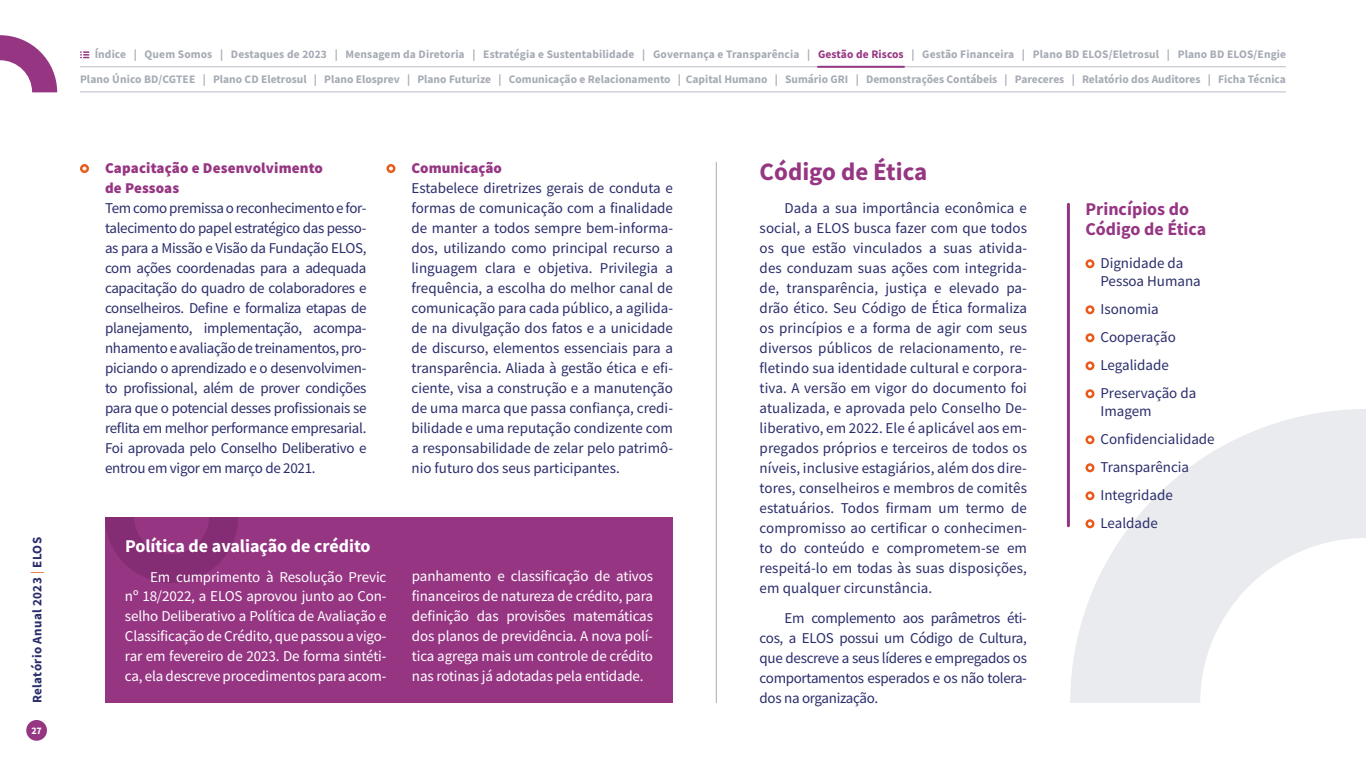
<style>
.page{position:relative;width:1366px;height:768px;background:#fff}
.page>*{position:absolute;margin:0;border:0;box-sizing:border-box;transform-origin:0 0}
.t1{font:700 25px "Source Sans Pro";color:#963683}
.t2{font:700 18px "Source Sans Pro";color:#fff}
.t3{font:700 18px/20px "Source Sans Pro";color:#963683}
.t4{font:15px/20px "Source Sans Pro";color:#2a2d6b;text-align:justify}
.t5{font:15px/20px "Source Sans Pro";letter-spacing:-.01em;color:#fff;text-align:justify}
.t6{font:900 15px/20px "Source Sans Pro";letter-spacing:.01em;color:#963683}
.t7{font:700 13px "Source Sans Pro";letter-spacing:.03em;color:#2a2d6b}
.t8{font:700 11.5px/25.1px "Source Sans Pro";color:#a6aab4;text-align:right}
.t9{font:700 10px "Source Sans Pro";color:#fff}
.s1{font-weight:400;color:#ea5b1b}
.s2{color:#963683}
</style>
<div class="page">
<svg style="left:1070px;top:409px;width:296px;height:294px;fill:#eaebee"></svg>
<svg style="left:0;top:35px;width:57px;height:57px"></svg>
<div style="left:26px;top:720px;width:21px;height:21px;background:#963683;border-radius:50%"></div>
<hr style="left:80px;top:66px;width:1206px;height:1px;background:#b9bcc5">
<hr style="left:80px;top:92px;width:1206px;height:1px;background:#b9bcc5">
<svg style="left:81px;top:51px;width:8px;height:7px"></svg>
<hr style="left:818px;top:66px;width:86px;height:2px;background:#963683">
<div style="left:105px;top:517px;width:568px;height:186px;background:#963683"></div>
<svg style="left:105px;top:517px;width:133px;height:66px"></svg>
<svg style="left:386px;top:164px;width:10px;height:9px"></svg>
<svg style="left:80px;top:164px;width:9px;height:9px"></svg>
<svg style="left:1086px;top:259px;width:8px;height:9px"></svg>
<svg style="left:1086px;top:305px;width:8px;height:9px"></svg>
<svg style="left:1086px;top:333px;width:8px;height:9px"></svg>
<svg style="left:1086px;top:361px;width:8px;height:9px"></svg>
<svg style="left:1086px;top:389px;width:8px;height:9px"></svg>
<svg style="left:1086px;top:435px;width:8px;height:9px"></svg>
<svg style="left:1086px;top:463px;width:8px;height:9px"></svg>
<svg style="left:1086px;top:491px;width:8px;height:9px"></svg>
<svg style="left:1086px;top:519px;width:8px;height:9px"></svg>
<hr style="left:716px;top:162px;width:1px;height:541px;background:#a6aab4">
<hr style="left:1067px;top:204px;width:3px;height:322px;background:#963683">
<p class="t7" style="left:28px;top:703px;width:168px;rotate:-90deg">Relatório Anual 2023 <span class="s1">|</span> ELOS</p>
<p class="t9" style="left:31px;top:723px;width:12px">27</p>
<p class="t8" style="left:80px;top:42px;width:1208px">Índice | Quem Somos | Destaques de 2023 | Mensagem da Diretoria | Estratégia e Sustentabilidade | Governança e Transparência | <span class="s2">Gestão de Riscos</span> | Gestão Financeira | Plano BD ELOS/Eletrosul | Plano BD ELOS/Engie<br>Plano Único BD/CGTEE | Plano CD Eletrosul | Plano Elosprev | Plano Futurize | Comunicação e Relacionamento | Capital Humano | Sumário GRI | Demonstrações Contábeis | Pareceres | Relatório dos Auditores | Ficha Técnica</p>
<p class="t6" style="left:105px;top:158px;width:220px">Capacitação e Desenvolvimento de Pessoas</p>
<p class="t4" style="left:105px;top:198px;width:263px">Tem como premissa o reconhecimento e for&shy;talecimento do papel estratégico das pesso&shy;as para a Missão e Visão da Fundação ELOS, com ações coordenadas para a adequada capacitação do quadro de colaboradores e conselheiros. Define e formaliza etapas de planejamento, implementação, acompa&shy;nhamento e avaliação de treinamentos, pro&shy;piciando o aprendizado e o desenvolvimen&shy;to profissional, além de prover condições para que o potencial desses profissionais se reflita em melhor performance empresarial.<br>Foi aprovada pelo Conselho Deliberativo e entrou em vigor em março de 2021.</p>
<p class="t6" style="left:412px;top:158px;width:92px">Comunicação</p>
<p class="t4" style="left:412px;top:178px;width:263px">Estabelece diretrizes gerais de conduta e formas de comunicação com a finalidade de manter a todos sempre bem-informa&shy;dos, utilizando como principal recurso a linguagem clara e objetiva. Privilegia a frequência, a escolha do melhor canal de comunicação para cada público, a agilida&shy;de na divulgação dos fatos e a unicidade de discurso, elementos essenciais para a transparência. Aliada à gestão ética e efi&shy;ciente, visa a construção e a manutenção de uma marca que passa confiança, credi&shy;bilidade e uma reputação condizente com a responsabilidade de zelar pelo patrimô&shy;nio futuro dos seus participantes.</p>
<p class="t2" style="left:125px;top:533px;width:247px">Política de avaliação de crédito</p>
<p class="t5" style="left:125px;top:566px;width:263px;text-indent:25px">Em cumprimento à Resolução Previc nº 18/2022, a ELOS aprovou junto ao Con&shy;selho Deliberativo a Política de Avaliação e Classificação de Crédito, que passou a vigo&shy;rar em fevereiro de 2023. De forma sintéti&shy;ca, ela descreve procedimentos para acom-</p>
<p class="t5" style="left:412px;top:566px;width:243px">panhamento e classificação de ativos financeiros de natureza de crédito, para definição das provisões matemáticas dos planos de previdência. A nova polí&shy;tica agrega mais um controle de crédito nas rotinas já adotadas pela entidade.</p>
<h1 class="t1" style="left:760px;top:154px;width:169px">Código de Ética</h1>
<p class="t4" style="left:760px;top:198px;width:269px;text-indent:25px">Dada a sua importância econômica e social, a ELOS busca fazer com que todos os que estão vinculados a suas ativida&shy;des conduzam suas ações com integrida&shy;de, transparência, justiça e elevado pa&shy;drão ético. Seu Código de Ética formaliza os princípios e a forma de agir com seus diversos públicos de relacionamento, re&shy;fletindo sua identidade cultural e corpora&shy;tiva. A versão em vigor do documento foi atualizada, e aprovada pelo Conselho De&shy;liberativo, em 2022. Ele é aplicável aos em&shy;pregados próprios e terceiros de todos os níveis, inclusive estagiários, além dos dire&shy;tores, conselheiros e membros de comitês estatuários. Todos firmam um termo de compromisso ao certificar o conhecimen&shy;to do conteúdo e comprometem-se em respeitá-lo em todas às suas disposições, em qualquer circunstância.</p>
<p class="t4" style="left:760px;top:608px;width:269px;text-indent:25px">Em complemento aos parâmetros éti&shy;cos, a ELOS possui um Código de Cultura, que descreve a seus líderes e empregados os comportamentos esperados e os não tolera&shy;dos na organização.</p>
<p class="t3" style="left:1086px;top:199px;width:122px">Princípios do<br>Código de Ética</p>
<p class="t4" style="left:1100px;top:254px;width:102px;line-height:18px">Dignidade da<br>Pessoa Humana</p>
<p class="t4" style="left:1100px;top:295px;width:97px;line-height:28px;text-align:left">Isonomia<br>Cooperação<br>Legalidade<br>Preservação da</p>
<p class="t4" style="left:1100px;top:397px;width:116px;line-height:28px;text-align:left">Imagem<br>Confidencialidade<br>Transparência<br>Integridade<br>Lealdade</p>
</div>
